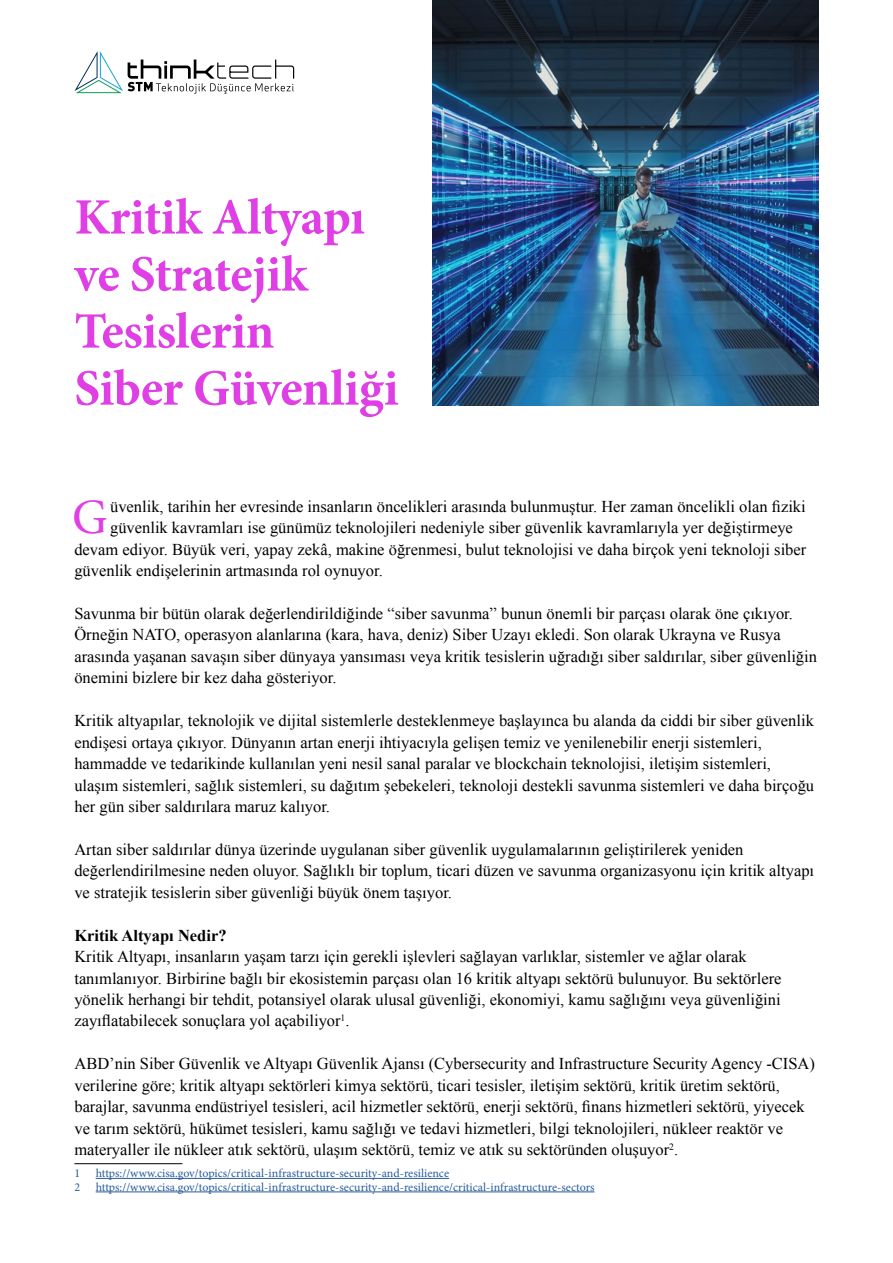
<style>
.page{position:relative;width:893px;height:1263px;background:#fff}
.page>*{position:absolute;margin:0;border:0;box-sizing:border-box;transform-origin:0 0}
.t1{font:700 51px/57px "Minion Pro";letter-spacing:-.015em;color:#df3fe5}
.t2{font:49.5px "Minion Pro";color:#df3fe5}
.t3{font:16.5px/21.5px "Times New Roman";color:#000}
.t4{font:700 16.5px "Times New Roman";color:#000}
.t5{font:12px "Minion Pro";color:#275b9b}
</style>
<div class="page">
<svg style="left:74px;top:51px;width:220px;height:43px"></svg>
<hr style="left:74px;top:1163px;width:108px;height:1px;background:#000">
<hr style="left:96px;top:1178px;width:353px;height:1px;background:#275b9b">
<hr style="left:96px;top:1191px;width:498px;height:1px;background:#275b9b">
<img style="left:432px;top:0;width:387px;height:405px">
<h1 class="t1" style="left:74px;top:188px;width:326px">Kritik Altyapı ve Stratejik<br>Tesislerin<br>Siber Güvenliği</h1>
<h2 class="t2" style="left:72px;top:484px;width:37px">G</h2>
<p class="t3" style="left:110px;top:495px;width:697px">üvenlik, tarihin her evresinde insanların öncelikleri arasında bulunmuştur. Her zaman öncelikli olan fiziki</p>
<p class="t3" style="left:110px;top:516px;width:684px">güvenlik kavramları ise günümüz teknolojileri nedeniyle siber güvenlik kavramlarıyla yer değiştirmeye</p>
<p class="t3" style="left:74px;top:538px;width:733px">devam ediyor. Büyük veri, yapay zekâ, makine öğrenmesi, bulut teknolojisi ve daha birçok yeni teknoloji siber</p>
<p class="t3" style="left:74px;top:559px;width:310px">güvenlik endişelerinin artmasında rol oynuyor.</p>
<p class="t3" style="left:74px;top:602px;width:744px">Savunma bir bütün olarak değerlendirildiğinde “siber savunma” bunun önemli bir parçası olarak öne çıkıyor.<br>Örneğin NATO, operasyon alanlarına (kara, hava, deniz) Siber Uzayı ekledi. Son olarak Ukrayna ve Rusya arasında yaşanan savaşın siber dünyaya yansıması veya kritik tesislerin uğradığı siber saldırılar, siber güvenliğin önemini bizlere bir kez daha gösteriyor.</p>
<p class="t3" style="left:74px;top:710px;width:741px">Kritik altyapılar, teknolojik ve dijital sistemlerle desteklenmeye başlayınca bu alanda da ciddi bir siber güvenlik endişesi ortaya çıkıyor. Dünyanın artan enerji ihtiyacıyla gelişen temiz ve yenilenebilir enerji sistemleri, hammadde ve tedarikinde kullanılan yeni nesil sanal paralar ve blockchain teknolojisi, iletişim sistemleri, ulaşım sistemleri, sağlık sistemleri, su dağıtım şebekeleri, teknoloji destekli savunma sistemleri ve daha birçoğu her gün siber saldırılara maruz kalıyor.</p>
<p class="t3" style="left:74px;top:838px;width:741px">Artan siber saldırılar dünya üzerinde uygulanan siber güvenlik uygulamalarının geliştirilerek yeniden değerlendirilmesine neden oluyor. Sağlıklı bir toplum, ticari düzen ve savunma organizasyonu için kritik altyapı ve stratejik tesislerin siber güvenliği büyük önem taşıyor.</p>
<p class="t4" style="left:74px;top:924px;width:154px">Kritik Altyapı Nedir?</p>
<p class="t3" style="left:74px;top:945px;width:709px">Kritik Altyapı, insanların yaşam tarzı için gerekli işlevleri sağlayan varlıklar, sistemler ve ağlar olarak tanımlanıyor. Birbirine bağlı bir ekosistemin parçası olan 16 kritik altyapı sektörü bulunuyor. Bu sektörlere yönelik herhangi bir tehdit, potansiyel olarak ulusal güvenliği, ekonomiyi, kamu sağlığını veya güvenliğini zayıflatabilecek sonuçlara yol açabiliyor<sup>1</sup>.</p>
<p class="t3" style="left:74px;top:1053px;width:742px">ABD’nin Siber Güvenlik ve Altyapı Güvenlik Ajansı (Cybersecurity and Infrastructure Security Agency -CISA) verilerine göre; kritik altyapı sektörleri kimya sektörü, ticari tesisler, iletişim sektörü, kritik üretim sektörü, barajlar, savunma endüstriyel tesisleri, acil hizmetler sektörü, enerji sektörü, finans hizmetleri sektörü, yiyecek ve tarım sektörü, hükümet tesisleri, kamu sağlığı ve tedavi hizmetleri, bilgi teknolojileri, nükleer reaktör ve materyaller ile nükleer atık sektörü, ulaşım sektörü, temiz ve atık su sektöründen oluşuyor<sup>2</sup>.</p>
<p class="t5" style="left:74px;top:1165px;width:7px">1</p>
<p class="t5" style="left:96px;top:1165px;width:355px">https://www.cisa.gov/topics/critical-infrastructure-security-and-resilience</p>
<p class="t5" style="left:74px;top:1179px;width:7px">2</p>
<p class="t5" style="left:96px;top:1179px;width:500px">https://www.cisa.gov/topics/critical-infrastructure-security-and-resilience/critical-infrastructure-sectors</p>
</div>
